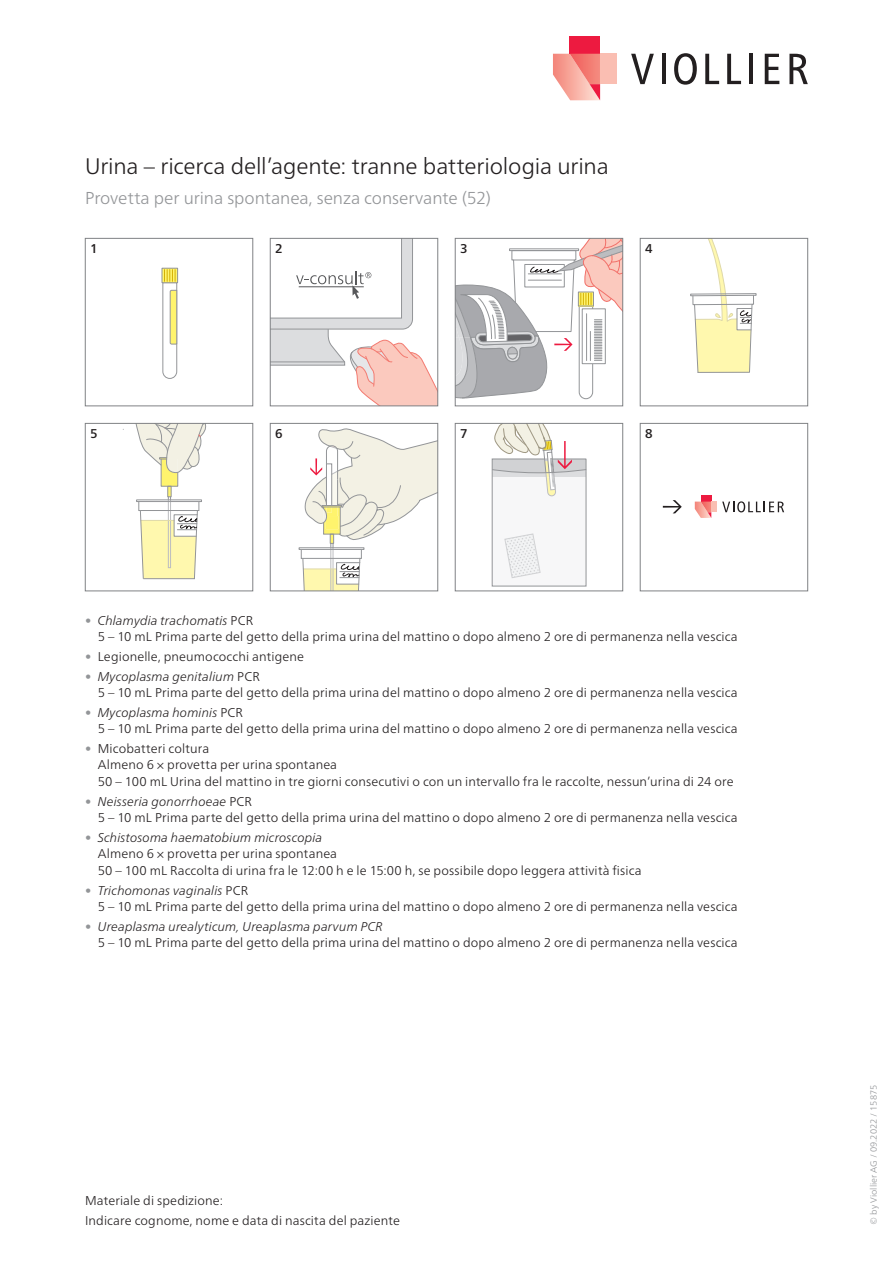
<style>
.page{position:relative;width:893px;height:1263px;background:#fff}
.page>*{position:absolute;margin:0;border:0;box-sizing:border-box;transform-origin:0 0}
.t1{font:300 22.5px "Frutiger Neue LTW1 G";letter-spacing:-.01em;color:#231f20}
.t2{font:300 17.25px "Frutiger Neue LTW1 G";letter-spacing:-.005em;color:#939598}
.t3{font:300 12.75px/16.5px "Frutiger Neue LTW1 G";letter-spacing:.01em;color:#231f20}
.t4{font:500 12.75px "Frutiger Neue LTW1 G";color:#231f20}
.t5{font:300 9px "Frutiger Neue LTW1 G";color:#939598}
.s1{color:#939598}
.s2{font-style:italic}
</style>
<div class="page">
<svg style="left:457px;top:238px;width:167px;height:161px"></svg>
<hr style="left:590px;top:331px;width:1px;height:30px;background:#939598">
<hr style="left:586px;top:314px;width:1px;height:47px;background:#939598">
<div style="left:455px;top:238px;width:168px;height:168px;border:1px solid #808285"></div>
<div style="left:162px;top:268px;width:16px;height:15px;border:1px solid #939598"></div>
<svg style="left:162px;top:270px;width:15px;height:109px"></svg>
<div style="left:85px;top:238px;width:168px;height:168px;border:1px solid #808285"></div>
<svg style="left:492px;top:425px;width:95px;height:161px"></svg>
<div style="left:455px;top:423px;width:168px;height:168px;border:1px solid #808285"></div>
<svg style="left:690px;top:240px;width:67px;height:133px"></svg>
<div style="left:640px;top:238px;width:168px;height:168px;border:1px solid #808285"></div>
<svg style="left:136px;top:425px;width:71px;height:154px"></svg>
<div style="left:85px;top:423px;width:168px;height:168px;border:1px solid #808285"></div>
<svg style="left:299px;top:428px;width:137px;height:161px"></svg>
<div style="left:270px;top:423px;width:168px;height:168px;border:1px solid #808285"></div>
<svg style="left:272px;top:240px;width:164px;height:164px"></svg>
<div style="left:270px;top:238px;width:168px;height:168px;border:1px solid #808285"></div>
<div style="left:701px;top:495px;width:10px;height:7px;background:#ed1a40"></div>
<svg style="left:695px;top:502px;width:16px;height:16px"></svg>
<div style="left:711px;top:502px;width:6px;height:10px;background:#fabeb2"></div>
<svg style="left:722px;top:501px;width:62px;height:11px"></svg>
<svg style="left:663px;top:500px;width:19px;height:13px"></svg>
<div style="left:640px;top:423px;width:168px;height:168px;border:1px solid #808285"></div>
<svg style="left:631px;top:54px;width:23px;height:30px"></svg>
<hr style="left:662px;top:54px;width:4px;height:30px;background:#231f20">
<svg style="left:674px;top:53px;width:23px;height:32px"></svg>
<svg style="left:705px;top:54px;width:14px;height:30px"></svg>
<svg style="left:727px;top:54px;width:14px;height:30px"></svg>
<hr style="left:749px;top:54px;width:4px;height:30px;background:#231f20">
<svg style="left:765px;top:54px;width:14px;height:30px"></svg>
<svg style="left:789px;top:54px;width:19px;height:30px"></svg>
<div style="left:570px;top:37px;width:30px;height:17px;background:#ed1a40"></div>
<svg style="left:553px;top:54px;width:47px;height:46px;background:#f6a098"></svg>
<div style="left:600px;top:54px;width:17px;height:30px;background:#fabeb2"></div>
<h1 class="t1" style="left:85px;top:153px;width:525px">Urina – ricerca dell’agente: tranne batteriologia urina</h1>
<h2 class="t2" style="left:85px;top:188px;width:407px">Provetta per urina spontanea, senza conservante (52)</h2>
<p class="t4" style="left:90px;top:241px;width:9px">1</p>
<p class="t4" style="left:275px;top:241px;width:9px">2</p>
<p class="t4" style="left:460px;top:241px;width:9px">3</p>
<p class="t4" style="left:645px;top:241px;width:9px">4</p>
<p class="t4" style="left:90px;top:426px;width:9px">5</p>
<p class="t4" style="left:275px;top:426px;width:9px">6</p>
<p class="t4" style="left:460px;top:426px;width:9px">7</p>
<p class="t4" style="left:645px;top:426px;width:9px">8</p>
<p class="t3" style="left:98px;top:612px;width:641px;text-indent:-13px"><span class="s1">•</span> <span class="s2">Chlamydia trachomatis</span> PCR<br>5 – 10 mL Prima parte del getto della prima urina del mattino o dopo almeno 2 ore di permanenza nella vescica</p>
<p class="t3" style="left:85px;top:648px;width:220px"><span class="s1">•</span> Legionelle, pneumococchi antigene</p>
<p class="t3" style="left:98px;top:668px;width:641px;text-indent:-13px"><span class="s1">•</span> <span class="s2">Mycoplasma genitalium</span> PCR<br>5 – 10 mL Prima parte del getto della prima urina del mattino o dopo almeno 2 ore di permanenza nella vescica</p>
<p class="t3" style="left:98px;top:704px;width:641px;text-indent:-13px"><span class="s1">•</span> <span class="s2">Mycoplasma hominis</span> PCR<br>5 – 10 mL Prima parte del getto della prima urina del mattino o dopo almeno 2 ore di permanenza nella vescica</p>
<p class="t3" style="left:98px;top:740px;width:637px;text-indent:-13px"><span class="s1">•</span> Micobatteri coltura<br>Almeno 6 × provetta per urina spontanea<br>50 – 100 mL Urina del mattino in tre giorni consecutivi o con un intervallo fra le raccolte, nessun’urina di 24 ore</p>
<p class="t3" style="left:98px;top:793px;width:641px;text-indent:-13px"><span class="s1">•</span> <span class="s2">Neisseria gonorrhoeae</span> PCR<br>5 – 10 mL Prima parte del getto della prima urina del mattino o dopo almeno 2 ore di permanenza nella vescica</p>
<p class="t3" style="left:98px;top:829px;width:545px;text-indent:-13px"><span class="s1">•</span> <span class="s2">Schistosoma haematobium microscopia<br></span>Almeno 6 × provetta per urina spontanea<br>50 – 100 mL Raccolta di urina fra le 12:00 h e le 15:00 h, se possibile dopo leggera attività fisica</p>
<p class="t3" style="left:98px;top:882px;width:641px;text-indent:-13px"><span class="s1">•</span> <span class="s2">Trichomonas vaginalis</span> PCR<br>5 – 10 mL Prima parte del getto della prima urina del mattino o dopo almeno 2 ore di permanenza nella vescica</p>
<p class="t3" style="left:98px;top:918px;width:641px;text-indent:-13px"><span class="s1">•</span> <span class="s2">Ureaplasma urealyticum, Ureaplasma parvum PCR<br></span>5 – 10 mL Prima parte del getto della prima urina del mattino o dopo almeno 2 ore di permanenza nella vescica</p>
<p class="t3" style="left:85px;top:1190px;width:316px;line-height:19.6px">Materiale di spedizione:<br>Indicare cognome, nome e data di nascita del paziente</p>
<p class="t5" style="left:868px;top:1225px;width:141px;rotate:-90deg">© by Viollier AG / 09.2022 / 15875</p>
</div>
